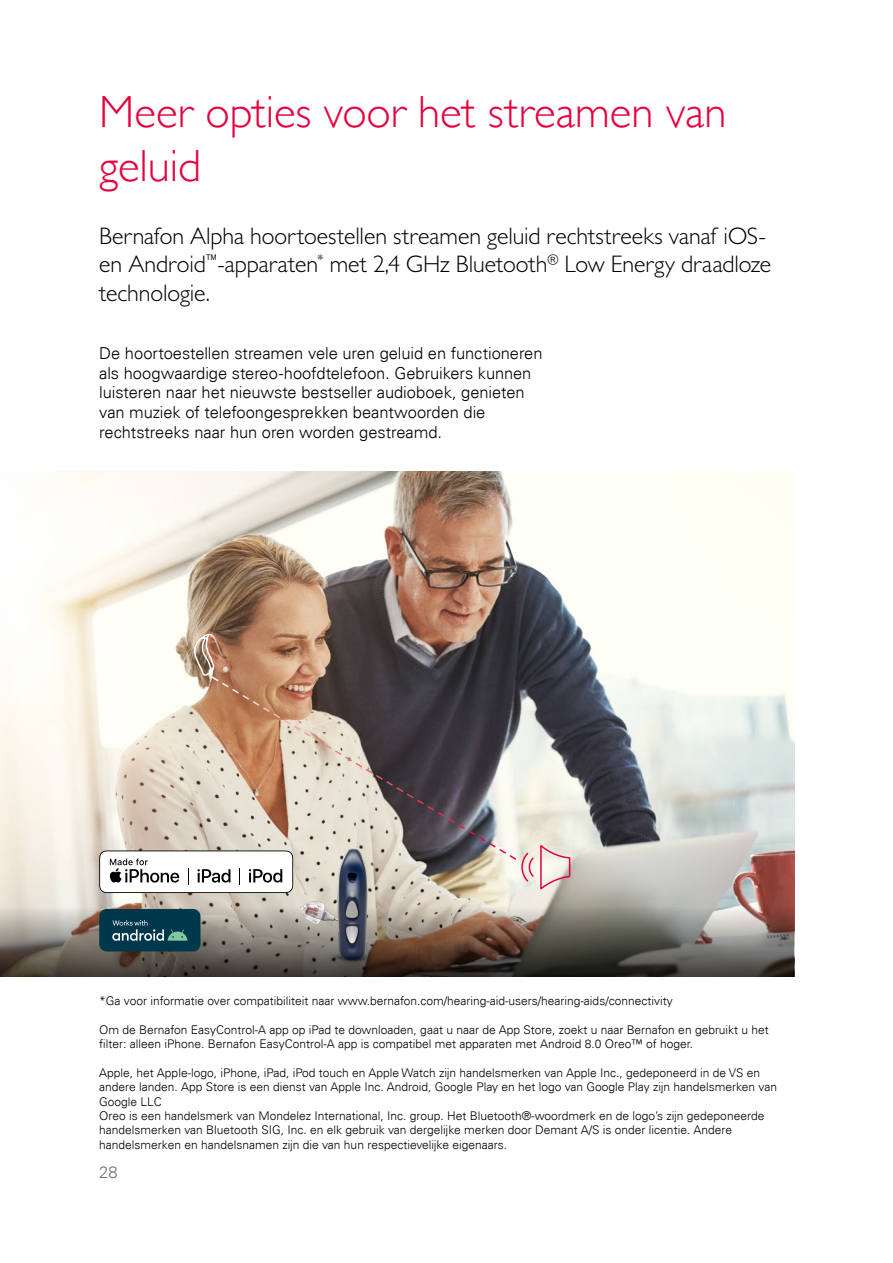
<style>
.page{position:relative;width:893px;height:1263px;background:#fff}
.page>*{position:absolute;margin:0;border:0;box-sizing:border-box;transform-origin:0 0}
.t1{font:300 45px/54px "Gill Sans";color:#e4003e}
.t2{font:300 24px/28.8px "Gill Sans MT Pro";letter-spacing:-.005em;color:#000}
.t3{font:300 16.5px/19.8px "Univers Com 45";letter-spacing:-.005em;color:#000}
.t4{font:300 16.5px "Univers Com 45";color:#6e6e6e}
.t5{font:300 12px/14.4px "Univers Com 45";color:#000}
</style>
<div class="page">
<img style="left:0;top:471px;width:794px;height:428px">
<svg style="left:192px;top:629px;width:44px;height:48px;background:#ab856f"></svg>
<svg style="left:521px;top:842px;width:50px;height:50px;background:#e8cfcb"></svg>
<svg style="left:210px;top:675px;width:307px;height:186px;background:#87756c"></svg>
<svg style="left:0;top:899px;width:794px;height:78px;background:#78716a"></svg>
<svg style="left:99px;top:850px;width:110px;height:43px"></svg>
<div style="left:99px;top:909px;width:101px;height:42px;background:#00384b;border-radius:7px"></div>
<svg style="left:112px;top:920px;width:76px;height:21px"></svg>
<img style="left:209px;top:794px;width:290px;height:183px">
<h1 class="t1" style="left:99px;top:83px;width:629px">Meer opties voor het streamen van geluid</h1>
<h2 class="t2" style="left:99px;top:221px;width:674px">Bernafon Alpha hoortoestellen streamen geluid rechtstreeks vanaf iOS&shy;en Android<sup>™</sup>-apparaten<sup>*</sup> met 2,4 GHz Bluetooth<sup>®</sup> Low Energy draadloze technologie.</h2>
<p class="t3" style="left:99px;top:343px;width:445px">De hoortoestellen streamen vele uren geluid en functioneren als hoogwaardige stereo-hoofdtelefoon. Gebruikers kunnen luisteren naar het nieuwste bestseller audioboek, genieten van muziek of telefoongesprekken beantwoorden die rechtstreeks naar hun oren worden gestreamd.</p>
<p class="t5" style="left:99px;top:993px;width:575px">*Ga voor informatie over compatibiliteit naar www.bernafon.com/hearing-aid-users/hearing-aids/connectivity</p>
<p class="t5" style="left:99px;top:1022px;width:671px">Om de Bernafon EasyControl-A app op iPad te downloaden, gaat u naar de App Store, zoekt u naar Bernafon en gebruikt u het filter: alleen iPhone. Bernafon EasyControl-A app is compatibel met apparaten met Android 8.0 Oreo™ of hoger.</p>
<p class="t5" style="left:99px;top:1065px;width:679px">Apple, het Apple-logo, iPhone, iPad, iPod touch en Apple Watch zijn handelsmerken van Apple Inc., gedeponeerd in de VS en andere landen. App Store is een dienst van Apple Inc. Android, Google Play en het logo van Google Play zijn handelsmerken van Google LLC<br>Oreo is een handelsmerk van Mondelez International, Inc. group. Het Bluetooth®-woordmerk en de logo’s zijn gedeponeerde handelsmerken van Bluetooth SIG, Inc. en elk gebruik van dergelijke merken door Demant A/S is onder licentie. Andere handelsmerken en handelsnamen zijn die van hun respectievelijke eigenaars.</p>
<h3 class="t4" style="left:99px;top:1162px;width:20px">28</h3>
</div>
